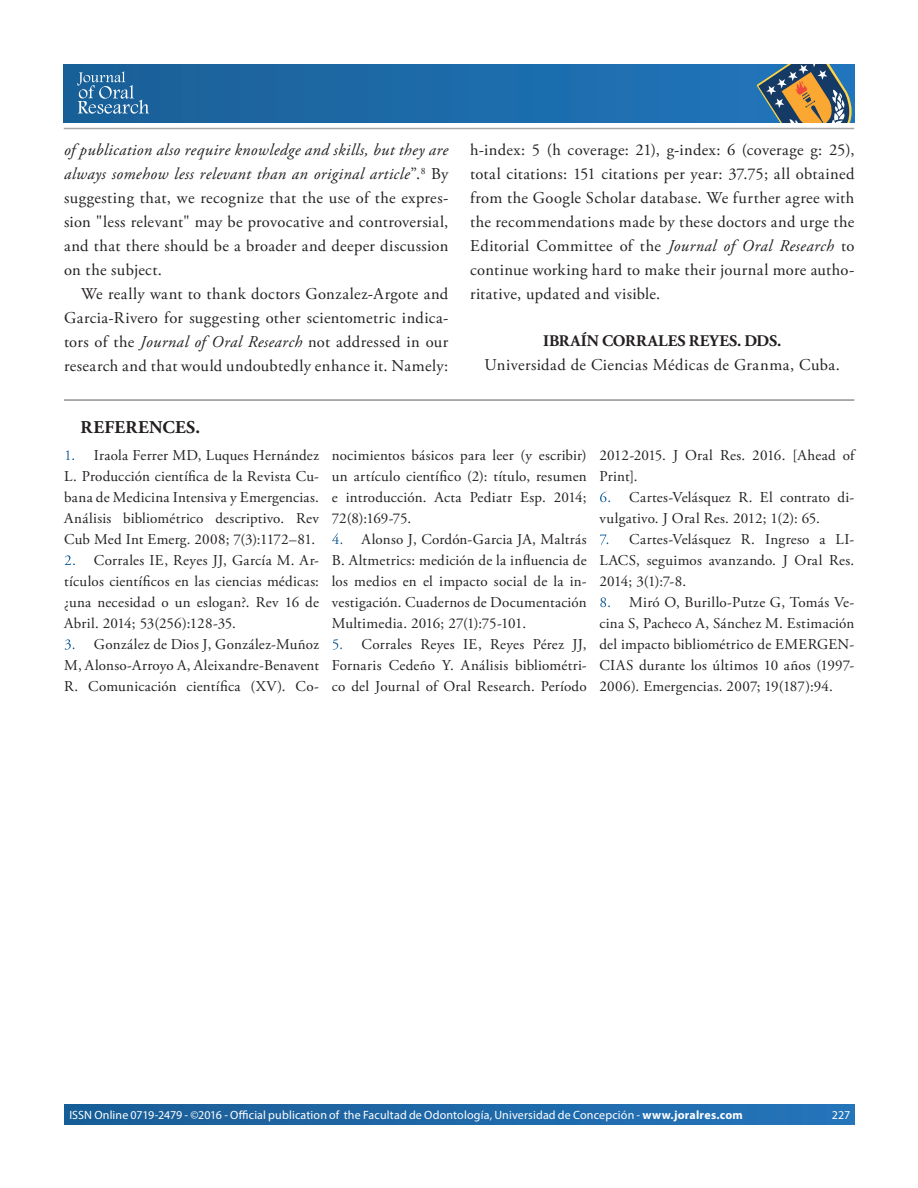
<style>
.page{position:relative;width:918px;height:1188px;background:#fff}
.page>*{position:absolute;margin:0;border:0;box-sizing:border-box;transform-origin:0 0}
.texto_parrafos_inter{font:700 18px "Adobe Garamond Pro";letter-spacing:.015em;color:#231f20}
.texto_parrafos_inter-2{font:16.5px/24px "Adobe Garamond Pro";letter-spacing:.02em;color:#231f20;text-align:justify}
.texto_parrafos_inter-3{font:700 16.2px "Adobe Garamond Pro";letter-spacing:.005em;color:#231f20}
.references_azules{font:15px/21px "Adobe Garamond Pro";letter-spacing:.015em;color:#231f20;text-align:justify}
.t1{font:12px "Myriad Pro";letter-spacing:.01em;color:#fff}
.s1{font-style:italic}
.s2{color:#fff}
.s3{font-weight:700}
</style>
<div class="page">
<svg style="left:64px;top:64px;width:692px;height:59px;background:#1c6aa8"></svg>
<svg style="left:756px;top:64px;width:98px;height:59px;background:#6d7774"></svg>
<svg style="left:77px;top:71px;width:72px;height:43px;background:#407baa"></svg>
<hr style="left:63px;top:127px;width:792px;height:3px;background:#ebeaea">
<hr style="left:64px;top:128px;width:790px;height:1px;background:#231f20">
<div style="left:64px;top:1105px;width:790px;height:19px;background:linear-gradient(to right,#195d95,#2574bb)"></div>
<hr style="left:64px;top:399px;width:790px;height:2px;background:#231f20">
<p class="texto_parrafos_inter-2" style="left:64px;top:139px;width:386px"><span class="s1">of publication also require knowledge and skills, but they are always somehow less relevant than an original article</span>”.<sup>8</sup> By suggesting that, we recognize that the use of the expres&shy;sion "less relevant" may be provocative and controversial, and that there should be a broader and deeper discussion on the subject.</p>
<p class="texto_parrafos_inter-2" style="left:64px;top:282px;width:386px;text-indent:17px">We really want to thank doctors Gonzalez-Argote and Garcia-Rivero for suggesting other scientometric indica&shy;tors of the <span class="s1">Journal of Oral Research</span> not addressed in our research and that would undoubtedly enhance it. Namely:</p>
<p class="texto_parrafos_inter" style="left:81px;top:417px;width:121px">REFERENCES.</p>
<p class="texto_parrafos_inter-2" style="left:470px;top:139px;width:386px">h-index: 5 (h coverage: 21), g-index: 6 (coverage g: 25), total citations: 151 citations per year: 37.75; all obtained from the Google Scholar database. We further agree with the recommendations made by these doctors and urge the Editorial Committee of the <span class="s1">Journal of Oral Research</span> to continue working hard to make their journal more autho&shy;ritative, updated and visible.</p>
<p class="texto_parrafos_inter-3" style="left:543px;top:332px;width:240px">IBRAÍN CORRALES REYES. DDS.</p>
<p class="texto_parrafos_inter-2" style="left:485px;top:354px;width:357px">Universidad de Ciencias Médicas de Granma, Cuba.</p>
<p class="references_azules" style="left:64px;top:445px;width:256px"><span class="s2">1.</span> Iraola Ferrer MD, Luques Hernández L. Producción científica de la Revista Cu&shy;bana de Medicina Intensiva y Emergencias.<br>Análisis bibliométrico descriptivo. Rev Cub Med Int Emerg. 2008; 7(3):1172–81.</p>
<p class="references_azules" style="left:64px;top:550px;width:256px"><span class="s2">2.</span> Corrales IE, Reyes JJ, García M. Ar&shy;tículos científicos en las ciencias médicas: ¿una necesidad o un eslogan?. Rev 16 de Abril. 2014; 53(256):128-35.</p>
<p class="references_azules" style="left:64px;top:634px;width:256px"><span class="s2">3.</span> González de Dios J, González-Muñoz M, Alonso-Arroyo A, Aleixandre-Benavent R. Comunicación científica (XV). Co-</p>
<p class="references_azules" style="left:332px;top:445px;width:256px">nocimientos básicos para leer (y escribir) un artículo científico (2): título, resumen e introducción. Acta Pediatr Esp. 2014; 72(8):169-75.</p>
<p class="references_azules" style="left:332px;top:529px;width:256px"><span class="s2">4.</span> Alonso J, Cordón-Garcia JA, Maltrás B. Altmetrics: medición de la influencia de los medios en el impacto social de la in&shy;vestigación. Cuadernos de Documentación Multimedia. 2016; 27(1):75-101.</p>
<p class="references_azules" style="left:332px;top:634px;width:256px"><span class="s2">5.</span> Corrales Reyes IE, Reyes Pérez JJ, Fornaris Cedeño Y. Análisis bibliométri&shy;co del Journal of Oral Research. Período</p>
<p class="references_azules" style="left:599px;top:445px;width:256px">2012-2015. J Oral Res. 2016. [Ahead of<br>Print].</p>
<p class="references_azules" style="left:599px;top:487px;width:256px"><span class="s2">6.</span> Cartes-Velásquez R. El contrato di&shy;vulgativo. J Oral Res. 2012; 1(2): 65.</p>
<p class="references_azules" style="left:599px;top:529px;width:256px"><span class="s2">7.</span> Cartes-Velásquez R. Ingreso a LI-LACS, seguimos avanzando. J Oral Res.<br>2014; 3(1):7-8.</p>
<p class="references_azules" style="left:599px;top:592px;width:256px"><span class="s2">8.</span> Miró O, Burillo-Putze G, Tomás Ve&shy;cina S, Pacheco A, Sánchez M. Estimación del impacto bibliométrico de EMERGEN-CIAS durante los últimos 10 años (1997- 2006). Emergencias. 2007; 19(187):94.</p>
<p class="t1" style="left:69px;top:1107px;width:675px">ISSN Online 0719-2479 - ©2016 - Official publication of the Facultad de Odontología, Universidad de Concepción - <span class="s3">www.joralres.com</span></p>
<p class="t1" style="left:832px;top:1107px;width:20px">227</p>
</div>
